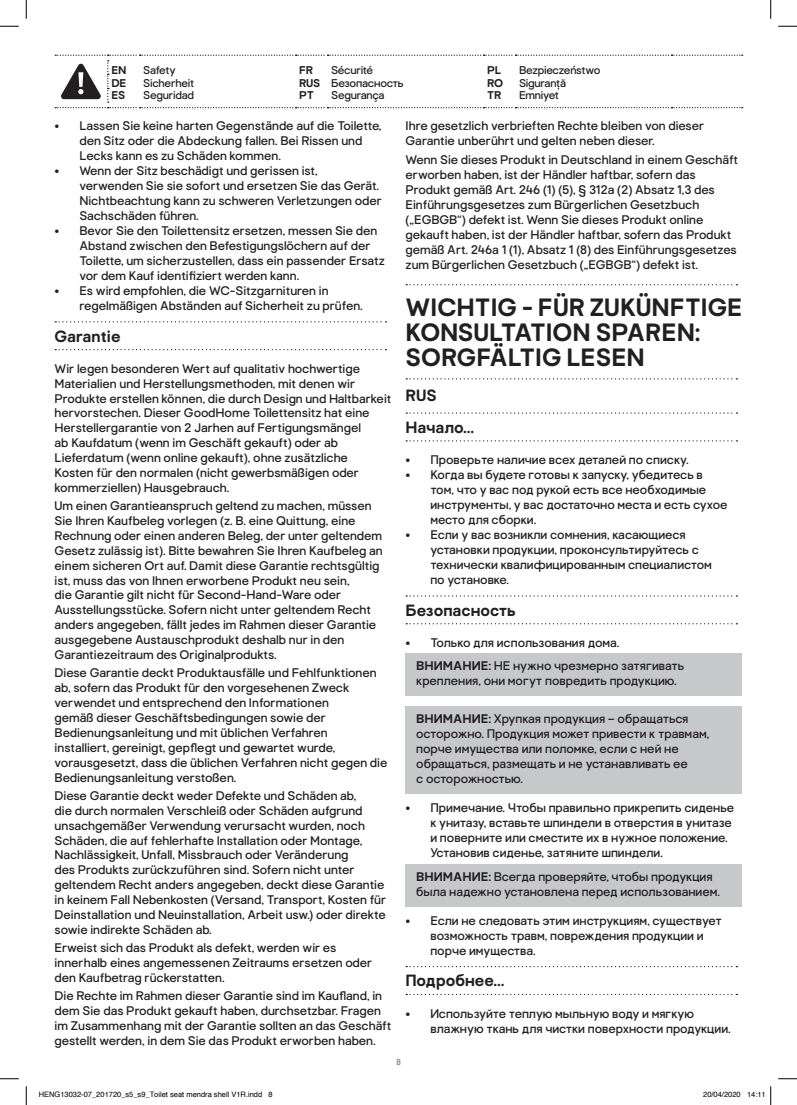
<style>
.page{position:relative;width:797px;height:1105px;background:#fff}
.page>*{position:absolute;margin:0;border:0;box-sizing:border-box;transform-origin:0 0}
.t1{font:700 25px/25px "Good Home";color:#231f20}
.t2{font:700 16.25px/31.4px "Good Home";color:#231f20}
.t3{font:12.5px/15px "Good Home";color:#231f20}
.t4{font:11.25px "Good Home";letter-spacing:-.02em;color:#231f20}
.t5{font:700 11.25px "Good Home";letter-spacing:-.02em;color:#231f20}
.t6{font:700 8.75px "Good Home";color:#939598}
.t7{font:7.5px "Helvetica";color:#000}
.s1{font-weight:700}
</style>
<div class="page">
<svg style="left:55px;top:55px;width:687px;height:53px"></svg>
<svg style="left:55px;top:321px;width:331px;height:1px"></svg>
<svg style="left:55px;top:349px;width:331px;height:1px"></svg>
<svg style="left:406px;top:284px;width:331px;height:1px"></svg>
<svg style="left:406px;top:378px;width:331px;height:1px"></svg>
<svg style="left:406px;top:412px;width:331px;height:2px"></svg>
<svg style="left:406px;top:440px;width:331px;height:1px"></svg>
<svg style="left:406px;top:595px;width:331px;height:1px"></svg>
<svg style="left:406px;top:623px;width:331px;height:1px"></svg>
<svg style="left:406px;top:966px;width:331px;height:1px"></svg>
<svg style="left:406px;top:994px;width:331px;height:1px"></svg>
<div style="left:405px;top:653px;width:337px;height:43px;background:#c7c8ca"></div>
<div style="left:405px;top:706px;width:337px;height:88px;background:#c7c8ca"></div>
<div style="left:405px;top:864px;width:337px;height:42px;background:#c7c8ca"></div>
<svg style="left:0;top:25px;width:19px;height:2px"></svg>
<svg style="left:778px;top:25px;width:19px;height:2px"></svg>
<svg style="left:0;top:1078px;width:19px;height:1px"></svg>
<svg style="left:778px;top:1078px;width:19px;height:1px"></svg>
<svg style="left:25px;top:0;width:2px;height:19px"></svg>
<svg style="left:25px;top:1086px;width:2px;height:19px"></svg>
<svg style="left:770px;top:0;width:1px;height:19px"></svg>
<svg style="left:770px;top:1086px;width:1px;height:19px"></svg>
<p class="t5" style="left:111px;top:64px;width:17px">EN</p>
<p class="t4" style="left:143px;top:64px;width:34px">Safety</p>
<p class="t5" style="left:299px;top:64px;width:15px">FR</p>
<p class="t4" style="left:331px;top:64px;width:44px">Sécurité</p>
<p class="t5" style="left:487px;top:64px;width:15px">PL</p>
<p class="t4" style="left:519px;top:64px;width:83px">Bezpieczeństwo</p>
<p class="t5" style="left:111px;top:76px;width:16px">DE</p>
<p class="t4" style="left:143px;top:76px;width:52px">Sicherheit</p>
<p class="t4" style="left:299px;top:76px;width:106px"><span class="s1">RUS</span> Безопасность</p>
<p class="t5" style="left:487px;top:76px;width:18px">RO</p>
<p class="t4" style="left:519px;top:76px;width:49px">Siguranță</p>
<p class="t5" style="left:111px;top:89px;width:15px">ES</p>
<p class="t4" style="left:143px;top:89px;width:52px">Seguridad</p>
<p class="t5" style="left:299px;top:89px;width:16px">PT</p>
<p class="t4" style="left:331px;top:89px;width:55px">Segurança</p>
<p class="t5" style="left:487px;top:89px;width:16px">TR</p>
<p class="t4" style="left:519px;top:89px;width:41px">Emniyet</p>
<p class="t3" style="left:79px;top:118px;width:303px;text-indent:-25px">• Lassen Sie keine harten Gegenstände auf die Toilette, den Sitz oder die Abdeckung fallen. Bei Rissen und<br>Lecks kann es zu Schäden kommen.</p>
<p class="t3" style="left:79px;top:163px;width:304px;text-indent:-25px">• Wenn der Sitz beschädigt und gerissen ist, verwenden Sie sie sofort und ersetzen Sie das Gerät.<br>Nichtbeachtung kann zu schweren Verletzungen oder Sachschäden führen.</p>
<p class="t3" style="left:79px;top:223px;width:307px;text-indent:-25px">• Bevor Sie den Toilettensitz ersetzen, messen Sie den Abstand zwischen den Befestigungslöchern auf der Toilette, um sicherzustellen, dass ein passender Ersatz vor dem Kauf identifiziert werden kann.</p>
<p class="t3" style="left:79px;top:283px;width:285px;text-indent:-25px">• Es wird empfohlen, die WC-Sitzgarnituren in regelmäßigen Abständen auf Sicherheit zu prüfen.</p>
<h2 class="t2" style="left:55px;top:321px;width:67px">Garantie</h2>
<p class="t3" style="left:55px;top:361px;width:338px">Wir legen besonderen Wert auf qualitativ hochwertige Materialien und Herstellungsmethoden, mit denen wir Produkte erstellen können, die durch Design und Haltbarkeit hervorstechen. Dieser GoodHome Toilettensitz hat eine Herstellergarantie von 2 Jarhen auf Fertigungsmängel<br>ab Kaufdatum (wenn im Geschäft gekauft) oder ab Lieferdatum (wenn online gekauft), ohne zusätzliche<br>Kosten für den normalen (nicht gewerbsmäßigen oder kommerziellen) Hausgebrauch.</p>
<p class="t3" style="left:55px;top:499px;width:330px">Um einen Garantieanspruch geltend zu machen, müssen Sie Ihren Kaufbeleg vorlegen (z. B. eine Quittung, eine Rechnung oder einen anderen Beleg, der unter geltendem Gesetz zulässig ist). Bitte bewahren Sie Ihren Kaufbeleg an einem sicheren Ort auf. Damit diese Garantie rechtsgültig ist, muss das von Ihnen erworbene Produkt neu sein,<br>die Garantie gilt nicht für Second-Hand-Ware oder Ausstellungsstücke. Sofern nicht unter geltendem Recht anders angegeben, fällt jedes im Rahmen dieser Garantie ausgegebene Austauschprodukt deshalb nur in den Garantiezeitraum des Originalprodukts.</p>
<p class="t3" style="left:55px;top:666px;width:334px">Diese Garantie deckt Produktausfälle und Fehlfunktionen ab, sofern das Produkt für den vorgesehenen Zweck verwendet und entsprechend den Informationen<br>gemäß dieser Geschäftsbedingungen sowie der Bedienungsanleitung und mit üblichen Verfahren<br>installiert, gereinigt, gepflegt und gewartet wurde, vorausgesetzt, dass die üblichen Verfahren nicht gegen die Bedienungsanleitung verstoßen.</p>
<p class="t3" style="left:55px;top:788px;width:333px">Diese Garantie deckt weder Defekte und Schäden ab,<br>die durch normalen Verschleiß oder Schäden aufgrund unsachgemäßer Verwendung verursacht wurden, noch Schäden, die auf fehlerhafte Installation oder Montage, Nachlässigkeit, Unfall, Missbrauch oder Veränderung<br>des Produkts zurückzuführen sind. Sofern nicht unter geltendem Recht anders angegeben, deckt diese Garantie in keinem Fall Nebenkosten (Versand, Transport, Kosten für Deinstallation und Neuinstallation, Arbeit usw.) oder direkte sowie indirekte Schäden ab.</p>
<p class="t3" style="left:55px;top:940px;width:319px">Erweist sich das Produkt als defekt, werden wir es innerhalb eines angemessenen Zeitraums ersetzen oder den Kaufbetrag rückerstatten.</p>
<p class="t3" style="left:55px;top:989px;width:338px">Die Rechte im Rahmen dieser Garantie sind im Kaufland, in dem Sie das Produkt gekauft haben, durchsetzbar. Fragen im Zusammenhang mit der Garantie sollten an das Geschäft gestellt werden, in dem Sie das Produkt erworben haben.</p>
<p class="t3" style="left:405px;top:118px;width:300px">Ihre gesetzlich verbrieften Rechte bleiben von dieser<br>Garantie unberührt und gelten neben dieser.</p>
<p class="t3" style="left:405px;top:152px;width:334px">Wenn Sie dieses Produkt in Deutschland in einem Geschäft erworben haben, ist der Händler haftbar, sofern das Produkt gemäß Art. 246 (1) (5), § 312a (2) Absatz 1,3 des Einführungsgesetzes zum Bürgerlichen Gesetzbuch („EGBGB“) defekt ist. Wenn Sie dieses Produkt online gekauft haben, ist der Händler haftbar, sofern das Produkt gemäß Art. 246a 1 (1), Absatz 1 (8) des Einführungsgesetzes zum Bürgerlichen Gesetzbuch („EGBGB“) defekt ist.</p>
<h1 class="t1" style="left:405px;top:296px;width:338px">WICHTIG - FÜR ZUKÜNFTIGE<br>KONSULTATION SPAREN:<br>SORGFÄLTIG LESEN</h1>
<h2 class="t2" style="left:405px;top:381px;width:70px">RUS<br>Начало...</h2>
<p class="t3" style="left:405px;top:452px;width:284px">• Проверьте наличие всех деталей по списку.</p>
<p class="t3" style="left:430px;top:467px;width:299px;text-indent:-25px">• Когда вы будете готовы к запуску, убедитесь в том, что у вас под рукой есть все необходимые инструменты, у вас достаточно места и есть сухое место для сборки.</p>
<p class="t3" style="left:430px;top:527px;width:283px;text-indent:-25px">• Если у вас возникли сомнения, касающиеся установки продукции, проконсультируйтесь с технически квалифицированным специалистом по установке.</p>
<h2 class="t2" style="left:405px;top:595px;width:112px">Безопасность</h2>
<p class="t3" style="left:416px;top:631px;width:269px;line-height:23.4px;text-indent:-11px">• Только для использования дома.<br><span class="s1">ВНИМАНИЕ:</span> НЕ нужно чрезмерно затягивать</p>
<p class="t3" style="left:416px;top:674px;width:262px">крепления, они могут повредить продукцию.</p>
<p class="t3" style="left:416px;top:711px;width:294px"><span class="s1">ВНИМАНИЕ:</span> Хрупкая продукция – обращаться осторожно. Продукция может привести к травмам, порче имущества или поломке, если с ней не обращаться, размещать и не устанавливать ее<br>с осторожностью.</p>
<p class="t3" style="left:430px;top:800px;width:305px;text-indent:-25px">• Примечание. Чтобы правильно прикрепить сиденье к унитазу, вставьте шпиндели в отверстия в унитазе и поверните или сместите их в нужное положение.<br>Установив сиденье, затяните шпиндели.</p>
<p class="t3" style="left:416px;top:869px;width:305px"><span class="s1">ВНИМАНИЕ:</span> Всегда проверяйте, чтобы продукция была надежно установлена перед использованием.</p>
<p class="t3" style="left:430px;top:913px;width:293px;text-indent:-25px">• Если не следовать этим инструкциям, существует возможность травм, повреждения продукции и порче имущества.</p>
<h2 class="t2" style="left:405px;top:965px;width:100px">Подробнее...</h2>
<p class="t3" style="left:430px;top:1006px;width:302px;text-indent:-25px">• Используйте теплую мыльную воду и мягкую влажную ткань для чистки поверхности продукции.</p>
<p class="t6" style="left:396px;top:1056px;width:6px">8</p>
<p class="t7" style="left:39px;top:1089px;width:235px">HENG13032-07_201720_s5_s9_Toilet seat mendra shell V1R.indd 8</p>
<p class="t7" style="left:703px;top:1089px;width:64px">20/04/2020 14:11</p>
</div>
